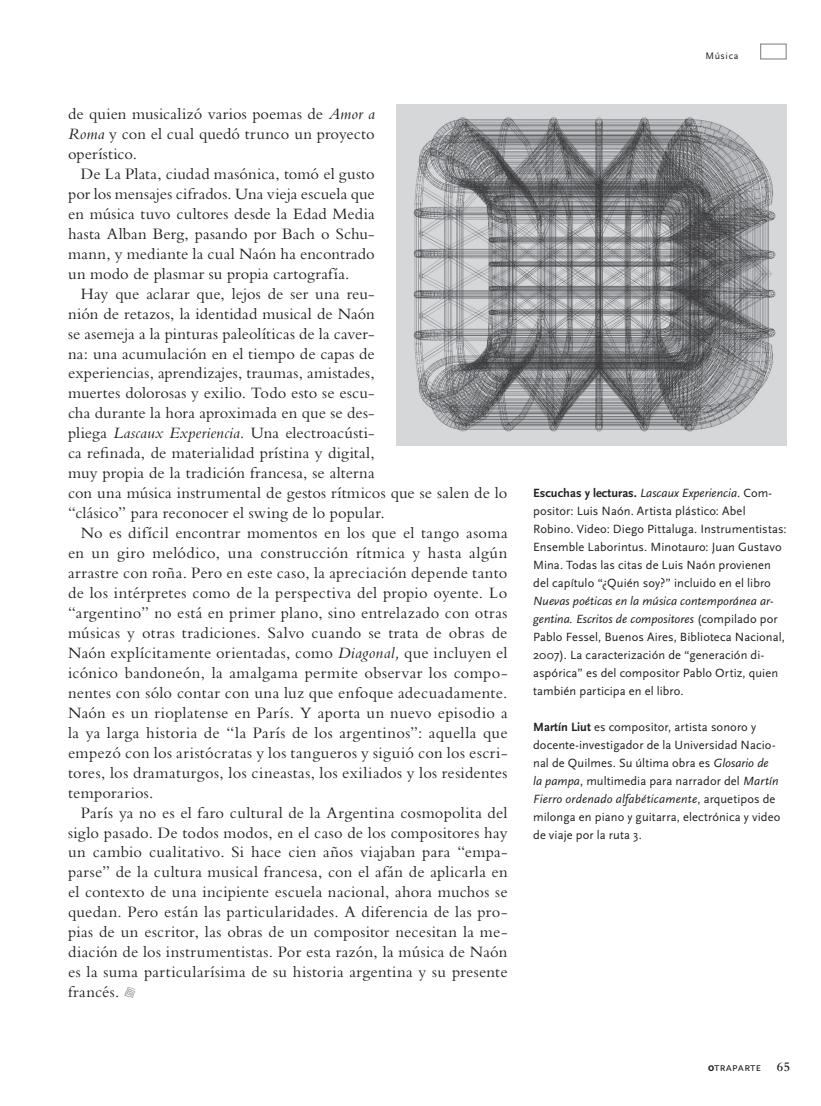
<style>
.page{position:relative;width:821px;height:1106px;background:#fff}
.page>*{position:absolute;margin:0;border:0;box-sizing:border-box;transform-origin:0 0}
.t1{font:16.5px/20px "Bembo";letter-spacing:.01em;color:#231f20;text-align:justify}
.t2{font:12.45px/18px "Scala Sans";letter-spacing:.01em;color:#231f20}
.t3{font:12px "Scala Sans Caps";color:#231f20}
.Body_Text{font:9.9px "Scala Sans";letter-spacing:.06em;color:#231f20}
.s1{font-style:italic}
.s2{font-family:"Tamuz";font-size:13.5px;color:#939598}
.s3{font-weight:700}
.s4{font-family:"Scala Sans";font-weight:700}
.s5{font-family:"Bembo";font-weight:600;font-size:13.5px}
</style>
<div class="page">
<img style="left:397px;top:105px;width:390px;height:340px">
<p class="t1" style="left:68px;top:104px;width:308px">de quien musicalizó varios poemas de <span class="s1">Amor a Roma</span> y con el cual quedó trunco un proyecto operístico.</p>
<p class="t1" style="left:68px;top:163px;width:308px;text-indent:13px">De La Plata, ciudad masónica, tomó el gusto por los mensajes cifrados. Una vieja escuela que en música tuvo cultores desde la Edad Media hasta Alban Berg, pasando por Bach o Schu&shy;mann, y mediante la cual Naón ha encontrado un modo de plasmar su propia cartografía.</p>
<p class="t1" style="left:68px;top:283px;width:441px;text-align:left;text-indent:13px">Hay que aclarar que, lejos de ser una reu-<br>nión de retazos, la identidad musical de Naón<br>se asemeja a la pinturas paleolíticas de la caver-<br>na: una acumulación en el tiempo de capas de<br>experiencias, aprendizajes, traumas, amistades,<br>muertes dolorosas y exilio. Todo esto se escu-<br>cha durante la hora aproximada en que se des-<br>pliega <span class="s1">Lascaux Experiencia.</span> Una electroacústi-<br>ca refinada, de materialidad prístina y digital,<br>muy propia de la tradición francesa, se alterna<br>con una música instrumental de gestos rítmicos que se salen de lo “clásico” para reconocer el swing de lo popular.</p>
<p class="t1" style="left:68px;top:522px;width:441px;text-indent:13px">No es difícil encontrar momentos en los que el tango asoma en un giro melódico, una construcción rítmica y hasta algún arrastre con roña. Pero en este caso, la apreciación depende tanto de los intérpretes como de la perspectiva del propio oyente. Lo “argentino” no está en primer plano, sino entrelazado con otras músicas y otras tradiciones. Salvo cuando se trata de obras de Naón explícitamente orientadas, como <span class="s1">Diagonal,</span> que incluyen el icónico bandoneón, la amalgama permite observar los compo&shy;nentes con sólo contar con una luz que enfoque adecuadamente.<br>Naón es un rioplatense en París. Y aporta un nuevo episodio a la ya larga historia de “la París de los argentinos”: aquella que empezó con los aristócratas y los tangueros y siguió con los escri&shy;tores, los dramaturgos, los cineastas, los exiliados y los residentes temporarios.</p>
<p class="t1" style="left:68px;top:802px;width:441px;text-indent:13px">París ya no es el faro cultural de la Argentina cosmopolita del siglo pasado. De todos modos, en el caso de los compositores hay un cambio cualitativo. Si hace cien años viajaban para “empa&shy;parse” de la cultura musical francesa, con el afán de aplicarla en el contexto de una incipiente escuela nacional, ahora muchos se quedan. Pero están las particularidades. A diferencia de las pro&shy;pias de un escritor, las obras de un compositor necesitan la me&shy;diación de los instrumentistas. Por esta razón, la música de Naón es la suma particularísima de su historia argentina y su presente francés. <span class="s2">H</span></p>
<p class="Body_Text" style="left:705px;top:51px;width:35px">Música</p>
<p class="t2" style="left:533px;top:484px;width:255px"><span class="s3">Escuchas y lecturas.</span> <span class="s1">Lascaux Experiencia</span>. Com&shy;positor: Luis Naón. Artista plástico: Abel Robino. Video: Diego Pittaluga. Instrumentistas:<br>Ensemble Laborintus. Minotauro: Juan Gustavo Mina. Todas las citas de Luis Naón provienen del capítulo “¿Quién soy?” incluido en el libro <span class="s1">Nuevas poéticas en la música contemporánea ar&shy;gentina. Escritos de compositores</span> (compilado por Pablo Fessel, Buenos Aires, Biblioteca Nacional, 2007). La caracterización de “generación di&shy;aspórica” es del compositor Pablo Ortiz, quien también participa en el libro.</p>
<p class="t2" style="left:533px;top:718px;width:249px"><span class="s3">Martín Liut</span> es compositor, artista sonoro y docente-investigador de la Universidad Nacio&shy;nal de Quilmes. Su última obra es <span class="s1">Glosario de la pampa</span>, multimedia para narrador del <span class="s1">Martín Fierro ordenado alfabéticamente</span>, arquetipos de milonga en piano y guitarra, electrónica y video de viaje por la ruta 3.</p>
<p class="t3" style="left:708px;top:1060px;width:84px"><span class="s4">o</span>traparte <span class="s5">65</span></p>
</div>
